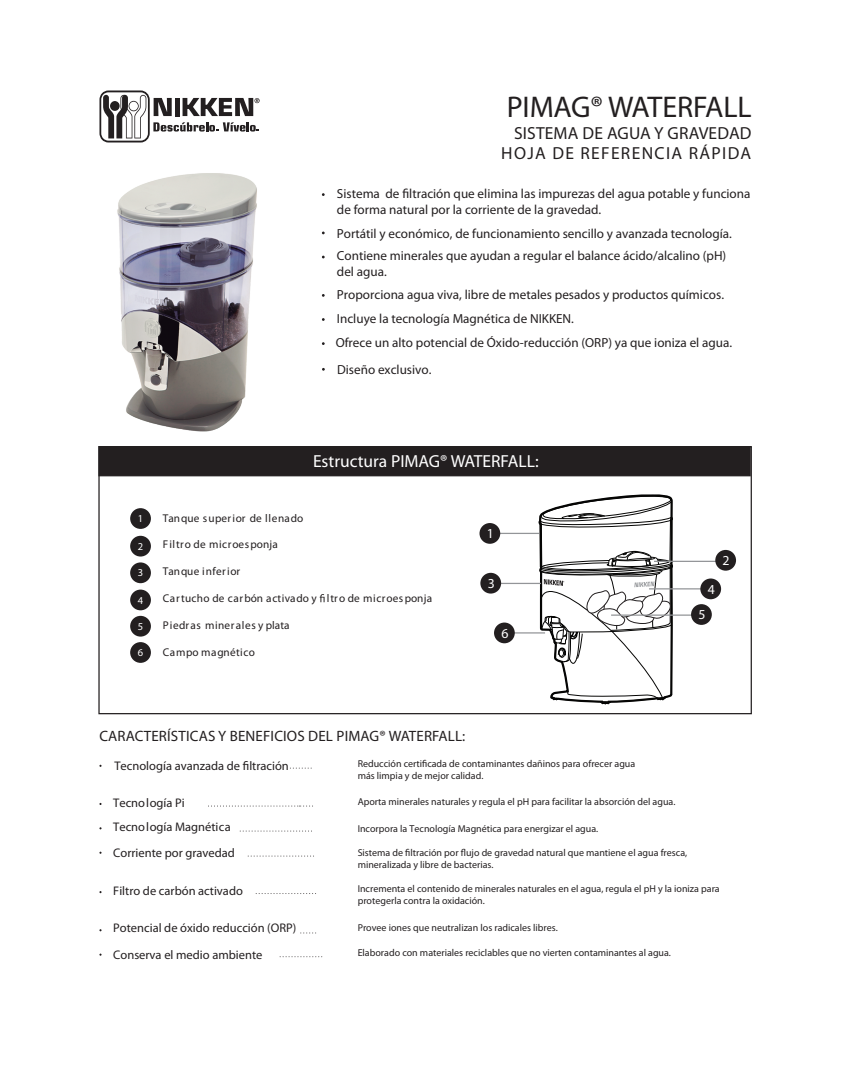
<style>
.page{position:relative;width:848px;height:1073px;background:#fff}
.page>*{position:absolute;margin:0;border:0;box-sizing:border-box;transform-origin:0 0}
.t1{font:30px "Myriad Pro";letter-spacing:-.005em;color:#231f20}
.t2{font:17.5px "Myriad Pro";color:#fff}
.t3{font:17.5px "Myriad Pro";letter-spacing:.065em;color:#231f20}
.t4{font:17.5px "Myriad Pro";letter-spacing:.01em;color:#231f20}
.t5{font:15px "Myriad Pro";letter-spacing:.01em;color:#231f20}
.t6{font:13.75px "Myriad Pro";color:#fff}
.t7{font:italic 500 13.12px/15.8px "DIN";color:#231f20}
.t8{font:500 12.5px/24.4px "DIN";color:#231f20}
.t9{font:500 11.25px "DIN";letter-spacing:.04em;color:#231f20}
.t10{font:10.5px "Myriad Pro";color:#fff}
.t11{font:500 10px/12px "DIN";color:#231f20}
</style>
<div class="page">
<svg style="left:99px;top:90px;width:160px;height:52px"></svg>
<div style="left:98px;top:446px;width:652px;height:30px;background:#231f20"></div>
<div style="left:130px;top:508px;width:21px;height:21px;background:#231f20;border-radius:50%"></div>
<div style="left:130px;top:536px;width:21px;height:20px;background:#231f20;border-radius:50%"></div>
<div style="left:130px;top:562px;width:21px;height:21px;background:#231f20;border-radius:50%"></div>
<div style="left:130px;top:589px;width:21px;height:21px;background:#231f20;border-radius:50%"></div>
<svg style="left:319px;top:594px;width:5px;height:8px"></svg>
<svg style="left:208px;top:805px;width:105px;height:1px"></svg>
<div style="left:130px;top:616px;width:21px;height:20px;background:#231f20;border-radius:50%"></div>
<div style="left:130px;top:642px;width:21px;height:21px;background:#231f20;border-radius:50%"></div>
<svg style="left:538px;top:494px;width:135px;height:210px"></svg>
<svg style="left:240px;top:830px;width:72px;height:1px"></svg>
<svg style="left:248px;top:855px;width:66px;height:1px"></svg>
<svg style="left:256px;top:893px;width:60px;height:1px"></svg>
<svg style="left:280px;top:956px;width:42px;height:1px"></svg>
<hr style="left:490px;top:533px;width:49px;height:1px;background:#939598">
<hr style="left:654px;top:560px;width:68px;height:2px;background:#939598">
<hr style="left:490px;top:583px;width:51px;height:1px;background:#939598">
<hr style="left:649px;top:588px;width:68px;height:1px;background:#939598">
<hr style="left:611px;top:614px;width:82px;height:1px;background:#939598">
<hr style="left:504px;top:632px;width:41px;height:1px;background:#939598">
<div style="left:479px;top:523px;width:21px;height:21px;background:#231f20;border-radius:50%"></div>
<div style="left:480px;top:573px;width:21px;height:20px;background:#231f20;border-radius:50%"></div>
<div style="left:715px;top:550px;width:21px;height:20px;background:#231f20;border-radius:50%"></div>
<div style="left:700px;top:578px;width:21px;height:21px;background:#231f20;border-radius:50%"></div>
<div style="left:691px;top:604px;width:20px;height:21px;background:#231f20;border-radius:50%"></div>
<div style="left:494px;top:622px;width:20px;height:21px;background:#231f20;border-radius:50%"></div>
<img style="left:98px;top:173px;width:193px;height:286px">
<h1 class="t1" style="left:506px;top:89px;width:246px">PIMAG® WATERFALL</h1>
<h2 class="t4" style="left:514px;top:122px;width:239px">SISTEMA DE AGUA Y GRAVEDAD</h2>
<h2 class="t3" style="left:501px;top:142px;width:251px">HOJA DE REFERENCIA RÁPIDA</h2>
<h3 class="t7" style="left:337px;top:185px;width:415px">Sistema de filtración que elimina las impurezas del agua potable y funciona de forma natural por la corriente de la gravedad.</h3>
<h3 class="t7" style="left:337px;top:221px;width:396px;line-height:22.9px">Portátil y económico, de funcionamiento sencillo y avanzada tecnología.<br>Contiene minerales que ayudan a regular el balance ácido/alcalino (pH)</h3>
<h3 class="t7" style="left:337px;top:260px;width:388px;line-height:22.5px">del agua.<br>Proporciona agua viva, libre de metales pesados y productos químicos.</h3>
<h3 class="t7" style="left:336px;top:306px;width:398px;line-height:24.1px">Incluye la tecnología Magnética de NIKKEN.<br>Ofrece un alto potencial de Óxido-reducción (ORP) ya que ioniza el agua.</h3>
<h3 class="t7" style="left:337px;top:361px;width:96px">Diseño exclusivo.</h3>
<p class="t10" style="left:138px;top:512px;width:7px">1</p>
<p class="t10" style="left:138px;top:539px;width:7px">2</p>
<p class="t10" style="left:138px;top:566px;width:7px">3</p>
<p class="t10" style="left:138px;top:593px;width:7px">4</p>
<p class="t10" style="left:138px;top:619px;width:7px">5</p>
<p class="t10" style="left:138px;top:646px;width:7px">6</p>
<h2 class="t2" style="left:313px;top:450px;width:227px">Estructura PIMAG® WATERFALL:</h2>
<p class="t9" style="left:163px;top:511px;width:142px">Tanque superior de llenado</p>
<p class="t9" style="left:163px;top:537px;width:117px">Filtro de microesponja</p>
<p class="t9" style="left:163px;top:564px;width:79px">Tanque inferior</p>
<p class="t9" style="left:163px;top:591px;width:271px">Cartucho de carbón activado y ltro de microesponja</p>
<p class="t9" style="left:163px;top:618px;width:128px">Piedras minerales y plata</p>
<p class="t9" style="left:163px;top:645px;width:94px">Campo magnético</p>
<h3 class="t6" style="left:487px;top:525px;width:9px">1</h3>
<h3 class="t6" style="left:487px;top:575px;width:9px">3</h3>
<h3 class="t6" style="left:501px;top:624px;width:9px">6</h3>
<h3 class="t6" style="left:707px;top:580px;width:9px">4</h3>
<h3 class="t6" style="left:698px;top:606px;width:9px">5</h3>
<h3 class="t6" style="left:722px;top:552px;width:9px">2</h3>
<h3 class="t5" style="left:99px;top:727px;width:367px">CARACTERÍSTICAS Y BENEFICIOS DEL PIMAG® WATERFALL:</h3>
<p class="t8" style="left:114px;top:753px;width:176px">Tecnología avanzada de filtración</p>
<p class="t8" style="left:113px;top:790px;width:119px">Tecnología Pi<br>Tecnología Magnética</p>
<p class="t8" style="left:113px;top:840px;width:123px">Corriente por gravedad</p>
<p class="t8" style="left:113px;top:878px;width:131px">Filtro de carbón activado</p>
<p class="t8" style="left:113px;top:913px;width:185px;line-height:26.9px">Potencial de óxido reducción (ORP)<br>Conserva el medio ambiente</p>
<p class="t11" style="left:357px;top:757px;width:279px">Reducción certificada de contaminantes dañinos para ofrecer agua más limpia y de mejor calidad.</p>
<p class="t11" style="left:357px;top:795px;width:319px">Aporta minerales naturales y regula el pH para facilitar la absorción del agua.</p>
<p class="t11" style="left:357px;top:822px;width:242px">Incorpora la Tecnología Magnética para energizar el agua.</p>
<p class="t11" style="left:357px;top:846px;width:331px">Sistema de filtración por flujo de gravedad natural que mantiene el agua fresca, mineralizada y libre de bacterias.</p>
<p class="t11" style="left:357px;top:882px;width:363px">Incrementa el contenido de minerales naturales en el agua, regula el pH y la ioniza para protegerla contra la oxidación.</p>
<p class="t11" style="left:357px;top:921px;width:202px">Provee iones que neutralizan los radicales libres.</p>
<p class="t11" style="left:357px;top:946px;width:315px">Elaborado con materiales reciclables que no vierten contaminantes al agua.</p>
</div>
